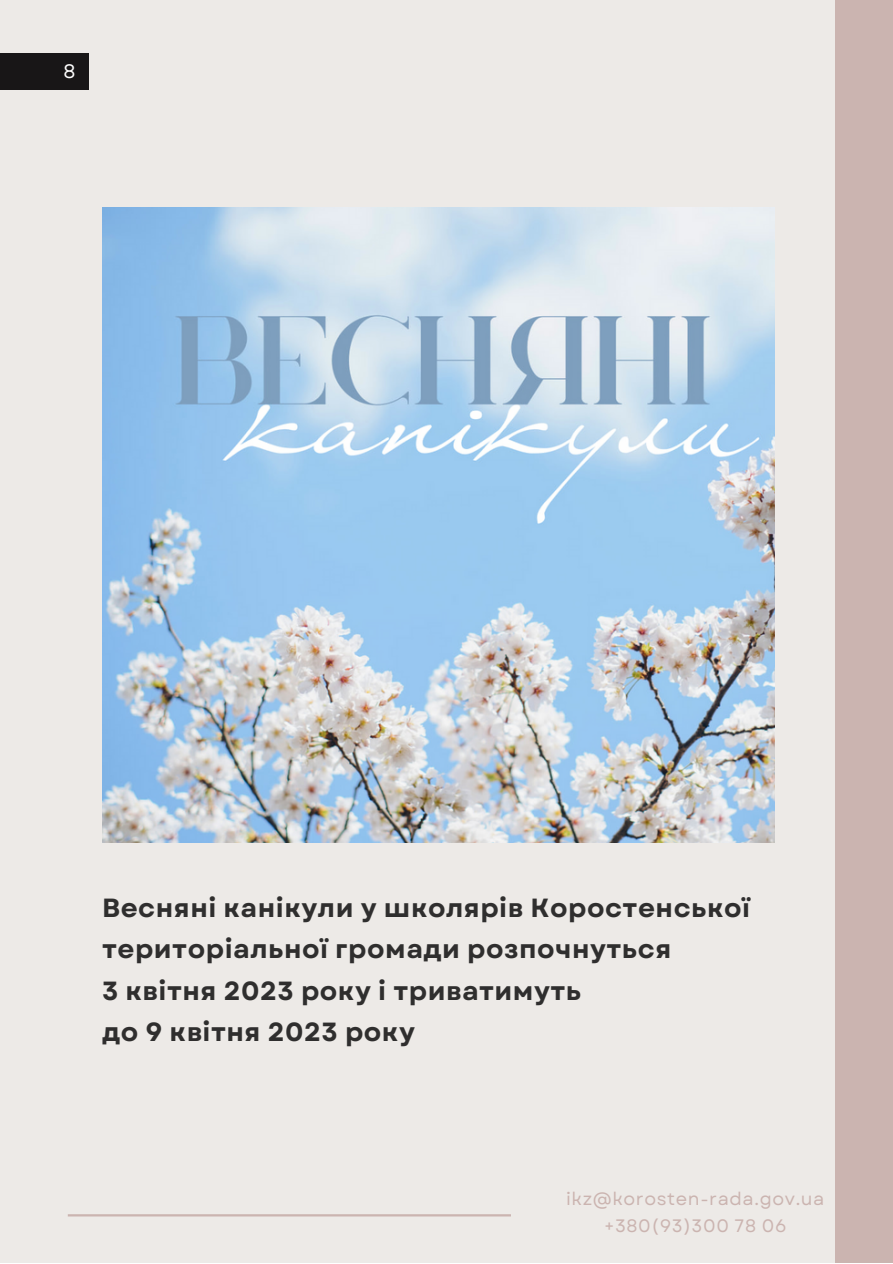
<style>
.page{position:relative;width:893px;height:1264px;background:#fff}
.page>*{position:absolute;margin:0;border:0;box-sizing:border-box;transform-origin:0 0}
.t1{font:700 26.25px/41.5px "Garet";letter-spacing:.02em;color:#000}
.t2{font:19.5px "Garet";color:#fff}
.t3{font:18px "Garet";letter-spacing:.035em;color:#cbb4b0}
</style>
<div class="page">
<div style="left:0;top:0;width:892px;height:1262px;background:#edeae7"></div>
<div style="left:0;top:53px;width:89px;height:36px;background:#181617"></div>
<hr style="left:68px;top:1214px;width:443px;height:2px;background:#cbb4b0">
<img style="left:102px;top:208px;width:672px;height:634px">
<div style="left:835px;top:0;width:57px;height:1262px;background:#cbb4b0"></div>
<p class="t2" style="left:63px;top:57px;width:13px">8</p>
<p class="t1" style="left:102px;top:886px;width:649px">Весняні канікули у школярів Коростенської територіальної громади розпочнуться<br>3 квітня 2023 року і триватимуть<br>до 9 квітня 2023 року</p>
<p class="t3" style="left:566px;top:1185px;width:260px">ikz@korosten-rada.gov.ua</p>
<p class="t3" style="left:604px;top:1212px;width:184px">+380(93)300 78 06</p>
</div>
